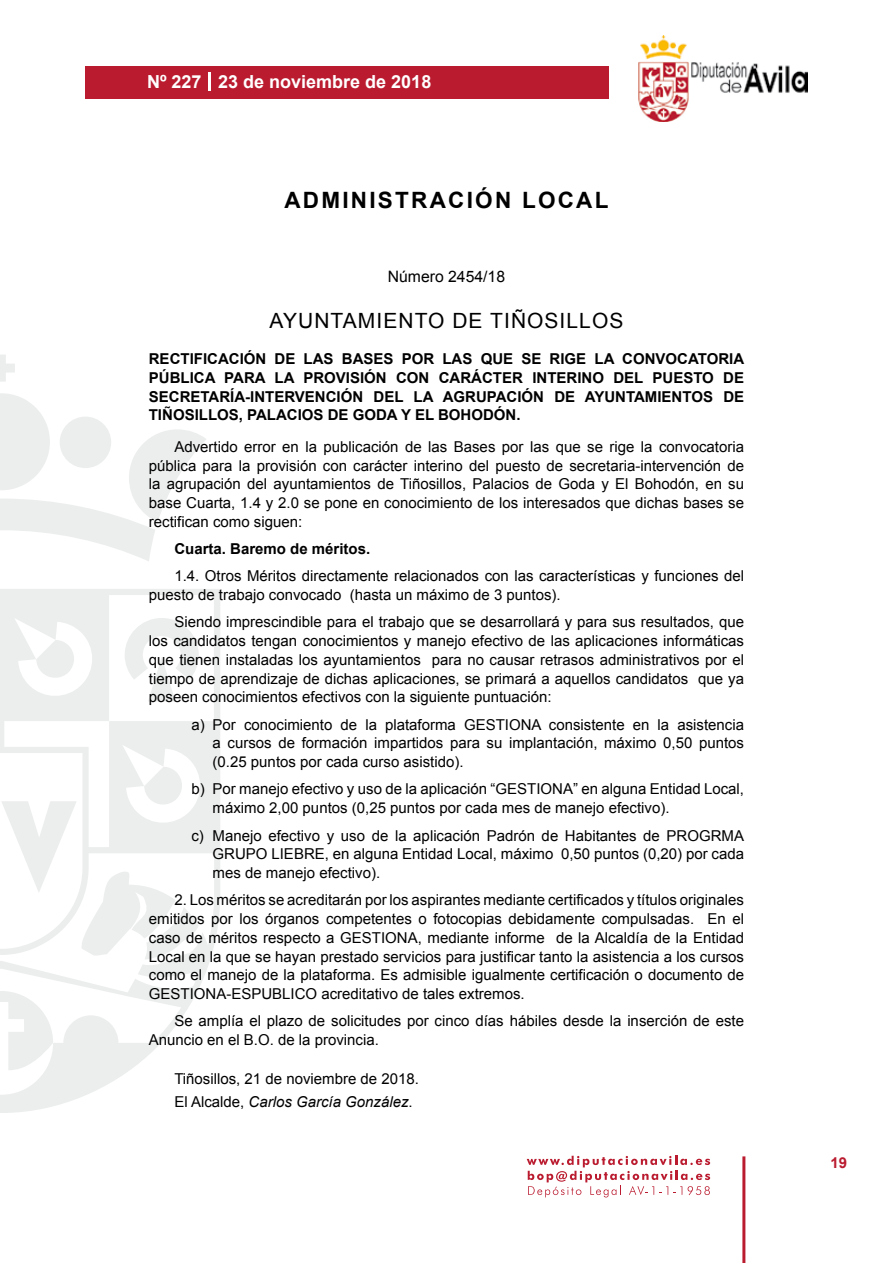
<style>
.page{position:relative;width:893px;height:1263px;background:#fff}
.page>*{position:absolute;margin:0;border:0;box-sizing:border-box;transform-origin:0 0}
.t1{font:700 22.5px "Arial";letter-spacing:.1em;color:#000}
.t2{font:21px "Arial";letter-spacing:.05em;color:#000}
.t3{font:700 18px "Arial";color:#fff}
.t4{font:15.75px "Arial";color:#000}
.t5{font:15px/18.8px "Arial";color:#000;text-align:justify}
.t6{font:700 15px/18.8px "Arial";color:#000;text-align:justify}
.t7{font:700 15px "Arial";color:#ba1b2f}
.s1{font-style:italic}
</style>
<div class="page">
<svg style="left:527px;top:1156px;width:183px;height:41px"></svg>
<div style="left:85px;top:66px;width:523px;height:33px;background:#ba1b2f"></div>
<img style="left:638px;top:36px;width:170px;height:86px">
<hr style="left:742px;top:1156px;width:3px;height:107px;background:#ba1b2f">
<svg style="left:208px;top:72px;width:2px;height:18px"></svg>
<svg style="left:0;top:355px;width:15px;height:27px"></svg>
<svg style="left:0;top:393px;width:206px;height:168px"></svg>
<svg style="left:0;top:589px;width:220px;height:524px"></svg>
<svg style="left:36px;top:640px;width:40px;height:40px"></svg>
<svg style="left:125px;top:618px;width:74px;height:83px"></svg>
<svg style="left:0;top:991px;width:53px;height:79px"></svg>
<svg style="left:1px;top:767px;width:198px;height:192px"></svg>
<p class="t3" style="left:147px;top:69px;width:286px">Nº 227 23 de noviembre de 2018</p>
<h1 class="t1" style="left:284px;top:185px;width:325px">ADMINISTRACIÓN LOCAL</h1>
<p class="t4" style="left:388px;top:266px;width:119px">Número 2454/18</p>
<h2 class="t2" style="left:270px;top:307px;width:355px">AYUNTAMIENTO DE TIÑOSILLOS</h2>
<p class="t6" style="left:149px;top:350px;width:597px">RECTIFICACIÓN DE LAS BASES POR LAS QUE SE RIGE LA CONVOCATORIA PÚBLICA PARA LA PROVISIÓN CON CARÁCTER INTERINO DEL PUESTO DE SECRETARÍA-INTERVENCIÓN DEL LA AGRUPACIÓN DE AYUNTAMIENTOS DE TIÑOSILLOS, PALACIOS DE GODA Y EL BOHODÓN.</p>
<p class="t5" style="left:149px;top:437px;width:597px;text-indent:26px">Advertido error en la publicación de las Bases por las que se rige la convocatoria pública para la provisión con carácter interino del puesto de secretaria-intervención de la agrupación del ayuntamientos de Tiñosillos, Palacios de Goda y El Bohodón, en su base Cuarta, 1.4 y 2.0 se pone en conocimiento de los interesados que dichas bases se rectifican como siguen:</p>
<p class="t6" style="left:174px;top:540px;width:197px">Cuarta. Baremo de méritos.</p>
<p class="t5" style="left:149px;top:567px;width:597px;text-indent:26px">1.4. Otros Méritos directamente relacionados con las características y funciones del puesto de trabajo convocado (hasta un máximo de 3 puntos).</p>
<p class="t5" style="left:149px;top:613px;width:597px;text-indent:26px">Siendo imprescindible para el trabajo que se desarrollará y para sus resultados, que los candidatos tengan conocimientos y manejo efectivo de las aplicaciones informáticas que tienen instaladas los ayuntamientos para no causar retrasos administrativos por el tiempo de aprendizaje de dichas aplicaciones, se primará a aquellos candidatos que ya poseen conocimientos efectivos con la siguiente puntuación:</p>
<p class="t5" style="left:213px;top:715px;width:533px;text-indent:-21px">a) Por conocimiento de la plataforma GESTIONA consistente en la asistencia a cursos de formación impartidos para su implantación, máximo 0,50 puntos (0.25 puntos por cada curso asistido).</p>
<p class="t5" style="left:213px;top:780px;width:533px;text-indent:-21px">b) Por manejo efectivo y uso de la aplicación “GESTIONA” en alguna Entidad Local, máximo 2,00 puntos (0,25 puntos por cada mes de manejo efectivo).</p>
<p class="t5" style="left:213px;top:826px;width:533px;text-indent:-21px">c) Manejo efectivo y uso de la aplicación Padrón de Habitantes de PROGRMA GRUPO LIEBRE, en alguna Entidad Local, máximo 0,50 puntos (0,20) por cada mes de manejo efectivo).</p>
<p class="t5" style="left:149px;top:891px;width:597px;text-indent:26px">2. Los méritos se acreditarán por los aspirantes mediante certificados y títulos originales emitidos por los órganos competentes o fotocopias debidamente compulsadas. En el caso de méritos respecto a GESTIONA, mediante informe de la Alcaldía de la Entidad Local en la que se hayan prestado servicios para justificar tanto la asistencia a los cursos como el manejo de la plataforma. Es admisible igualmente certificación o documento de GESTIONA-ESPUBLICO acreditativo de tales extremos.</p>
<p class="t5" style="left:149px;top:1012px;width:597px;text-indent:26px">Se amplía el plazo de solicitudes por cinco días hábiles desde la inserción de este<br>Anuncio en el B.O. de la provincia.</p>
<p class="t5" style="left:174px;top:1068px;width:246px;line-height:22.2px">Tiñosillos, 21 de noviembre de 2018.<br>El Alcalde, <span class="s1">Carlos García González</span>.</p>
<p class="t7" style="left:831px;top:1153px;width:18px">19</p>
</div>
